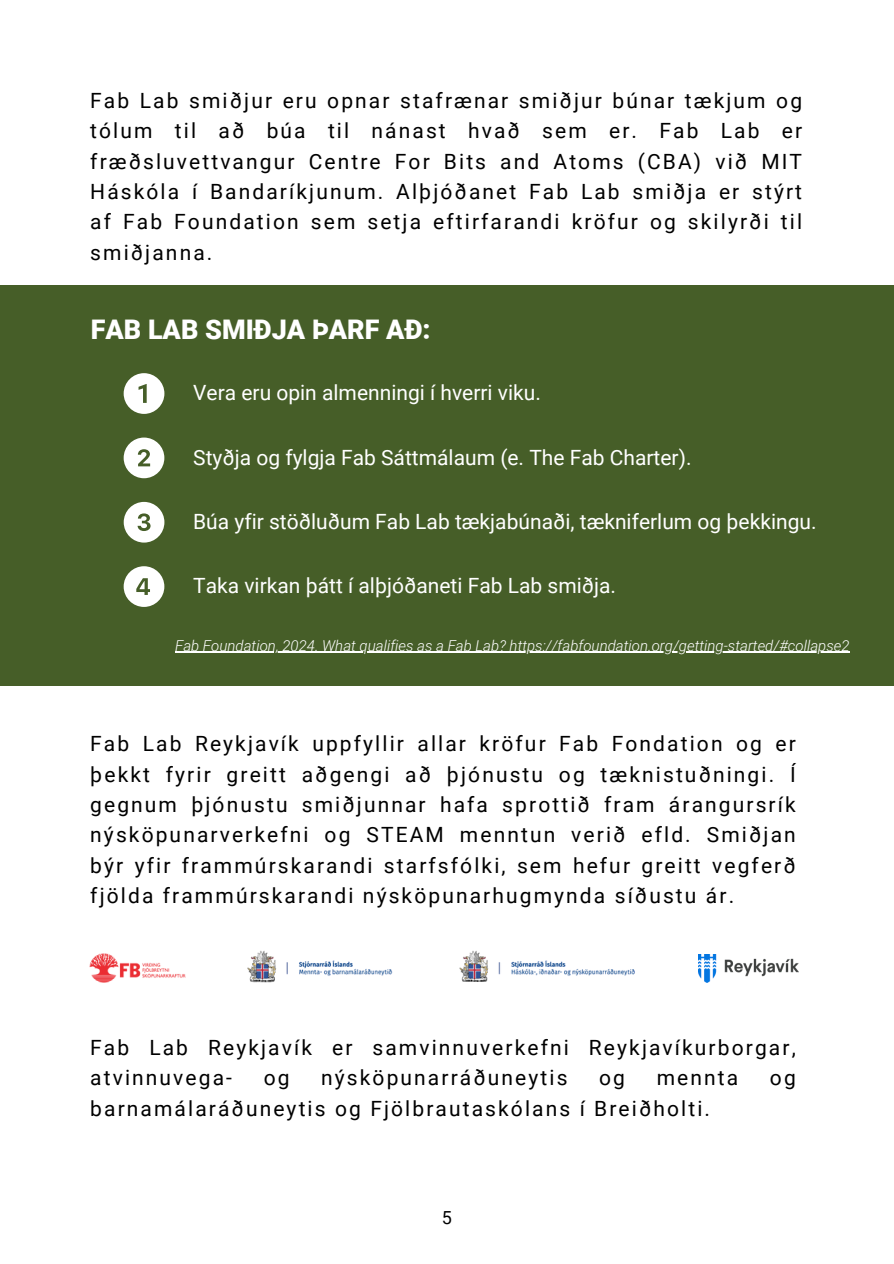
<style>
.page{position:relative;width:894px;height:1264px;background:#fff}
.page>*{position:absolute;margin:0;border:0;box-sizing:border-box;transform-origin:0 0}
.t1{font:900 27px "Roboto";color:#fff}
.t2{font:21px/30.3px "Roboto";letter-spacing:.1em;color:#000;text-align:justify}
.t3{font:21px "Roboto";color:#fff}
.t4{font:18px "Roboto";color:#000}
.t5{font:italic 300 15px "Roboto";color:#fff}
</style>
<div class="page">
<div style="left:0;top:285px;width:893px;height:400px;background:#465e28"></div>
<svg style="left:124px;top:373px;width:40px;height:40px"></svg>
<svg style="left:124px;top:437px;width:40px;height:41px"></svg>
<svg style="left:124px;top:502px;width:40px;height:40px"></svg>
<svg style="left:124px;top:566px;width:40px;height:40px"></svg>
<hr style="left:175px;top:651px;width:674px;height:1px;background:#fff">
<img style="left:698px;top:954px;width:100px;height:28px">
<img style="left:89px;top:953px;width:96px;height:29px">
<img style="left:459px;top:951px;width:176px;height:30px">
<img style="left:247px;top:950px;width:146px;height:32px">
<h2 class="t2" style="left:90px;top:85px;width:713px">Fab Lab smiðjur eru opnar stafrænar smiðjur búnar tækjum og tólum til að búa til nánast hvað sem er. Fab Lab er fræðsluvettvangur Centre For Bits and Atoms (CBA) við MIT Háskóla í Bandaríkjunum. Alþjóðanet Fab Lab smiðja er stýrt af Fab Foundation sem setja eftirfarandi kröfur og skilyrði til smiðjanna.</h2>
<p class="t1" style="left:91px;top:314px;width:341px">FAB LAB SMIÐJA ÞARF AÐ:</p>
<h2 class="t3" style="left:193px;top:381px;width:349px">Vera eru opin almenningi í hverri viku.</h2>
<h2 class="t3" style="left:193px;top:445px;width:499px">Styðja og fylgja Fab Sáttmálaum (e. The Fab Charter).</h2>
<p class="t3" style="left:193px;top:509px;width:624px">Búa yfir stöðluðum Fab Lab tækjabúnaði, tækniferlum og þekkingu.</p>
<p class="t3" style="left:193px;top:574px;width:424px">Taka virkan þátt í alþjóðaneti Fab Lab smiðja.</p>
<h2 class="t5" style="left:175px;top:636px;width:675px">Fab Foundation, 2024. What qualifies as a Fab Lab? https://fabfoundation.org/getting-started/#collapse2</h2>
<h2 class="t2" style="left:90px;top:728px;width:706px">Fab Lab Reykjavík uppfyllir allar kröfur Fab Fondation og er þekkt fyrir greitt aðgengi að þjónustu og tæknistuðningi. Í gegnum þjónustu smiðjunnar hafa sprottið fram árangursrík nýsköpunarverkefni og STEAM menntun verið efld. Smiðjan býr yfir frammúrskarandi starfsfólki, sem hefur greitt vegferð fjölda frammúrskarandi nýsköpunarhugmynda síðustu ár.</h2>
<h1 class="t2" style="left:90px;top:1032px;width:706px">Fab Lab Reykjavík er samvinnuverkefni Reykjavíkurborgar, atvinnuvega-</h1>
<h1 class="t2" style="left:263px;top:1063px;width:27px">og</h1>
<h1 class="t2" style="left:321px;top:1063px;width:248px">nýsköpunarráðuneytis</h1>
<h1 class="t2" style="left:599px;top:1063px;width:27px">og</h1>
<h1 class="t2" style="left:656px;top:1063px;width:83px">mennta</h1>
<h1 class="t2" style="left:769px;top:1063px;width:27px">og</h1>
<h1 class="t2" style="left:90px;top:1093px;width:621px">barnamálaráðuneytis og Fjölbrautaskólans í Breiðholti.</h1>
<p class="t4" style="left:441px;top:1207px;width:12px">5</p>
</div>
